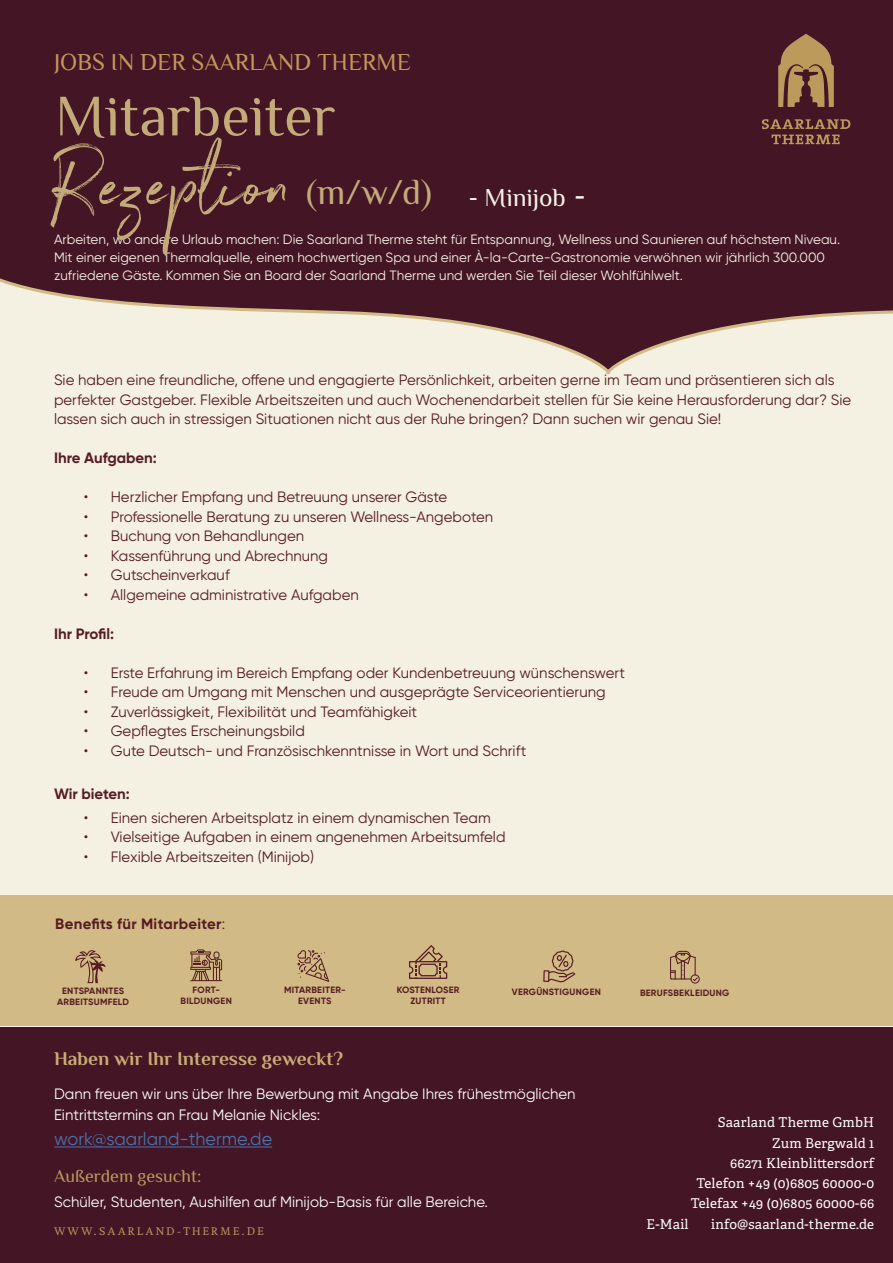
<style>
.page{position:relative;width:893px;height:1263px;background:#fff}
.page>*{position:absolute;margin:0;border:0;box-sizing:border-box;transform-origin:0 0}
.t1{font:90px "Northwell";color:#c3aa78}
.t2{font:58.5px "Philosopher";color:#c3aa78}
.t3{font:36px "Philosopher";color:#c3aa78}
.t4{font:25.5px "Philosopher";color:#f6f2e7}
.t5{font:24px "Philosopher";color:#c39959}
.t6{font:700 19.5px "Philosopher";color:#caab76}
.t7{font:18px "Gilroy";color:#4d72ac}
.t8{font:18px "Philosopher";color:#bc9a5c}
.t9{font:15px/19.5px "Gilroy";color:#561b23}
.t10{font:15px/21px "Gilroy";color:#fff}
.t11{font:700 15px "Gilroy";color:#561b23}
.t12{font:700 15px "Gilroy";letter-spacing:.02em;color:#561b23}
.t13{font:13.5px/18px "Gilroy";color:#f6f2e7}
.t14{font:13.5px/20.2px "Adelle";letter-spacing:.015em;color:#fff;text-align:right}
.t15{font:13.2px "Augustin";letter-spacing:.17em;color:#bc9a5c}
.t16{font:700 9.15px/10.9px "Gilroy";letter-spacing:.03em;color:#561b23;text-align:center}
.s1{font-size:31.5px}
.s2{font-weight:400}
</style>
<div class="page">
<div style="left:0;top:1026px;width:893px;height:237px;background:#441525"></div>
<div style="left:0;top:0;width:893px;height:1026px;background:#f4f0e2"></div>
<hr style="left:54px;top:1146px;width:218px;height:1px;background:#4d72ac">
<svg style="left:0;top:0;width:893px;height:374px;background:#5f3641"></svg>
<div style="left:0;top:896px;width:893px;height:130px;background:#d1ba85"></div>
<svg style="left:543px;top:950px;width:32px;height:32px"></svg>
<svg style="left:670px;top:951px;width:30px;height:32px"></svg>
<svg style="left:297px;top:950px;width:32px;height:32px"></svg>
<svg style="left:190px;top:949px;width:32px;height:32px"></svg>
<svg style="left:75px;top:950px;width:31px;height:34px"></svg>
<svg style="left:409px;top:945px;width:38px;height:34px"></svg>
<h3 class="t5" style="left:54px;top:47px;width:358px">JOBS IN DER SAARLAND THERME</h3>
<h2 class="t2" style="left:55px;top:78px;width:282px">Mitarbeiter</h2>
<h1 class="t1" style="left:55px;top:121px;width:238px">Rezeption</h1>
<h3 class="t3" style="left:306px;top:169px;width:127px">(m/w/d)</h3>
<h3 class="t4" style="left:468px;top:181px;width:119px">- Minijob <span class="s1">-</span></h3>
<p class="t13" style="left:54px;top:230px;width:788px">Arbeiten, wo andere Urlaub machen: Die Saarland Therme steht für Entspannung, Wellness und Saunieren auf höchstem Niveau.<br>Mit einer eigenen Thermalquelle, einem hochwertigen Spa und einer À-la-Carte-Gastronomie verwöhnen wir jährlich 300.000 zufriedene Gäste. Kommen Sie an Board der Saarland Therme und werden Sie Teil dieser Wohlfühlwelt.</p>
<p class="t9" style="left:54px;top:370px;width:799px">Sie haben eine freundliche, offene und engagierte Persönlichkeit, arbeiten gerne im Team und präsentieren sich als perfekter Gastgeber. Flexible Arbeitszeiten und auch Wochenendarbeit stellen für Sie keine Herausforderung dar? Sie lassen sich auch in stressigen Situationen nicht aus der Ruhe bringen? Dann suchen wir genau Sie!</p>
<p class="t11" style="left:54px;top:448px;width:104px">Ihre Aufgaben:</p>
<p class="t9" style="left:84px;top:487px;width:365px">• Herzlicher Empfang und Betreuung unserer Gäste</p>
<p class="t9" style="left:84px;top:506px;width:411px">• Professionelle Beratung zu unseren Wellness-Angeboten</p>
<p class="t9" style="left:84px;top:526px;width:222px">• Buchung von Behandlungen</p>
<p class="t9" style="left:84px;top:545px;width:246px">• Kassenführung und Abrechnung</p>
<p class="t9" style="left:84px;top:565px;width:148px">• Gutscheinverkauf</p>
<p class="t9" style="left:84px;top:584px;width:277px">• Allgemeine administrative Aufgaben</p>
<p class="t11" style="left:54px;top:624px;width:62px">Ihr Profil:</p>
<p class="t9" style="left:84px;top:662px;width:543px">• Erste Erfahrung im Bereich Empfang oder Kundenbetreuung wünschenswert</p>
<p class="t9" style="left:84px;top:682px;width:523px">• Freude am Umgang mit Menschen und ausgeprägte Serviceorientierung</p>
<p class="t9" style="left:84px;top:701px;width:335px">• Zuverlässigkeit, Flexibilität und Teamfähigkeit</p>
<p class="t9" style="left:84px;top:721px;width:223px">• Gepflegtes Erscheinungsbild</p>
<p class="t9" style="left:84px;top:740px;width:444px">• Gute Deutsch- und Französischkenntnisse in Wort und Schrift</p>
<p class="t11" style="left:54px;top:784px;width:77px">Wir bieten:</p>
<p class="t9" style="left:84px;top:807px;width:409px">• Einen sicheren Arbeitsplatz in einem dynamischen Team</p>
<p class="t9" style="left:84px;top:827px;width:423px">• Vielseitige Aufgaben in einem angenehmen Arbeitsumfeld</p>
<p class="t9" style="left:84px;top:846px;width:232px">• Flexible Arbeitszeiten (Minijob)</p>
<p class="t12" style="left:55px;top:915px;width:172px">Benefits für Mitarbeiter<span class="s2">:</span></p>
<p class="t16" style="left:57px;top:985px;width:73px">ENTSPANNTES<br>ARBEITSUMFELD</p>
<p class="t16" style="left:181px;top:984px;width:53px">FORT-<br>BILDUNGEN</p>
<p class="t16" style="left:397px;top:984px;width:64px">KOSTENLOSER<br>ZUTRITT</p>
<p class="t16" style="left:284px;top:985px;width:63px">MITARBEITER-</p>
<p class="t16" style="left:512px;top:986px;width:91px">VERGÜNSTIGUNGEN</p>
<p class="t16" style="left:640px;top:987px;width:91px">BERUFSBEKLEIDUNG</p>
<p class="t16" style="left:298px;top:996px;width:35px">EVENTS</p>
<h3 class="t6" style="left:54px;top:1045px;width:291px">Haben wir Ihr Interesse geweckt?</h3>
<p class="t10" style="left:54px;top:1083px;width:523px">Dann freuen wir uns über Ihre Bewerbung mit Angabe Ihres frühestmöglichen<br>Eintrittstermins an Frau Melanie Nickles:</p>
<p class="t7" style="left:54px;top:1128px;width:220px">work@saarland-therme.de</p>
<p class="t8" style="left:54px;top:1164px;width:149px">Außerdem gesucht:</p>
<p class="t10" style="left:54px;top:1191px;width:435px">Schüler, Studenten, Aushilfen auf Minijob-Basis für alle Bereiche.</p>
<p class="t15" style="left:54px;top:1225px;width:211px">WWW.SAARLAND-THERME.DE</p>
<p class="t14" style="left:691px;top:1113px;width:185px">Saarland Therme GmbH<br>Zum Bergwald 1<br>66271 Kleinblittersdorf<br>Telefon +49 (0)6805 60000-0<br>Telefax +49 (0)6805 60000-66</p>
<p class="t14" style="left:646px;top:1214px;width:44px">E-Mail</p>
<p class="t14" style="left:711px;top:1214px;width:164px">info@saarland-therme.de</p>
</div>
